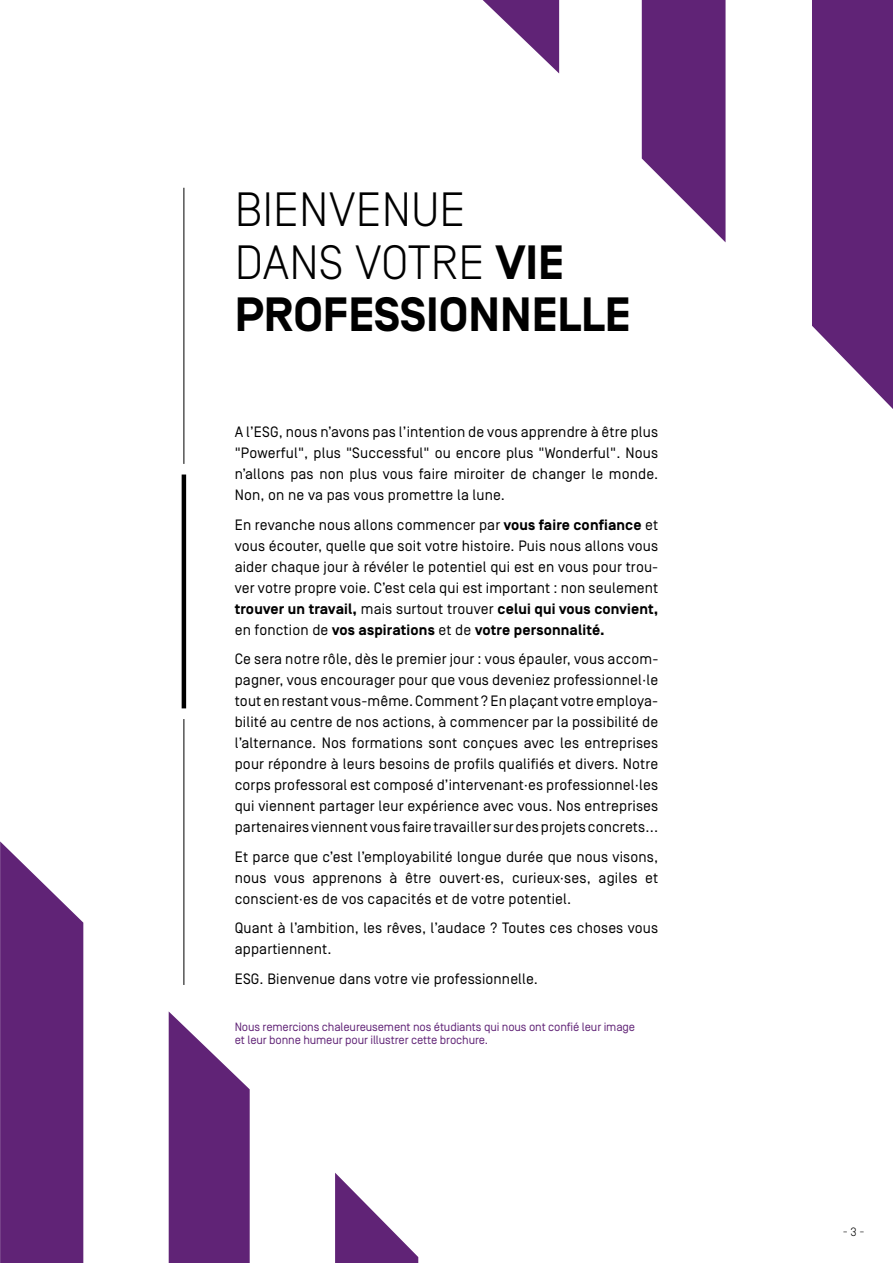
<style>
.page{position:relative;width:893px;height:1263px;background:#fff}
.page>*{position:absolute;margin:0;border:0;box-sizing:border-box;transform-origin:0 0}
.t1{font:300 48px/52.5px "Simplon Norm";color:#000}
.t2{font:15px/21px "Simplon Norm";letter-spacing:.01em;color:#000;text-align:justify}
.t3{font:12px/13.5px "Simplon Norm";letter-spacing:-.01em;color:#602376}
.t4{font:300 12px "Simplon Norm";color:#000}
.s1{font-weight:700}
</style>
<div class="page">
<hr style="left:184px;top:188px;width:1px;height:276px;background:#000">
<hr style="left:184px;top:719px;width:1px;height:266px;background:#000">
<hr style="left:182px;top:474px;width:4px;height:234px;background:#000">
<svg style="left:812px;top:0;width:81px;height:409px;background:#703983"></svg>
<svg style="left:642px;top:0;width:83px;height:242px"></svg>
<svg style="left:483px;top:0;width:76px;height:73px"></svg>
<svg style="left:0;top:841px;width:83px;height:422px;background:#6f3883"></svg>
<svg style="left:169px;top:1012px;width:81px;height:251px"></svg>
<svg style="left:335px;top:1173px;width:83px;height:90px"></svg>
<h1 class="t1" style="left:235px;top:184px;width:397px">BIENVENUE<br>DANS VOTRE <span class="s1">VIE<br>PROFESSIONNELLE</span></h1>
<p class="t2" style="left:235px;top:422px;width:425px">A l’ESG, nous n’avons pas l’intention de vous apprendre à être plus "Powerful", plus "Successful" ou encore plus "Wonderful". Nous n’allons pas non plus vous faire miroiter de changer le monde.<br>Non, on ne va pas vous promettre la lune.</p>
<p class="t2" style="left:235px;top:514px;width:425px">En revanche nous allons commencer par <span class="s1">vous faire confiance</span> et vous écouter, quelle que soit votre histoire. Puis nous allons vous aider chaque jour à révéler le potentiel qui est en vous pour trou&shy;ver votre propre voie. C’est cela qui est important : non seulement <span class="s1">trouver un travail,</span> mais surtout trouver <span class="s1">celui qui vous convient, </span>en fonction de <span class="s1">vos aspirations</span> et de <span class="s1">votre personnalité.</span></p>
<p class="t2" style="left:235px;top:649px;width:425px">Ce sera notre r ôle, dès le premier jour : vous épauler, vous accom&shy;pagner, vous encourager pour que vous deveniez professionnel·le tout en restant vous-même. Comment ? En plaçant votre employa&shy;bilité au centre de nos actions, à commencer par la possibilité de l’alternance. Nos formations sont conçues avec les entreprises pour répondre à leurs besoins de profils qualifiés et divers. Notre corps professoral est composé d’intervenant·es professionnel·les qui viennent partager leur expérience avec vous. Nos entreprises partenaires viennent vous faire travailler sur des projets concrets...</p>
<p class="t2" style="left:235px;top:846px;width:425px">Et parce que c’est l’employabilité longue durée que nous visons, nous vous apprenons à être ouvert·es, curieux·ses, agiles et conscient·es de vos capacités et de votre potentiel.</p>
<p class="t2" style="left:235px;top:918px;width:425px">Quant à l’ambition, les rêves, l’audace ? Toutes ces choses vous appartiennent.</p>
<p class="t2" style="left:235px;top:968px;width:305px">ESG. Bienvenue dans votre vie professionnelle.</p>
<p class="t3" style="left:235px;top:1020px;width:402px">Nous remercions chaleureusement nos étudiants qui nous ont confié leur image et leur bonne humeur pour illustrer cette brochure.</p>
<p class="t4" style="left:843px;top:1225px;width:23px">- 3 -</p>
</div>
